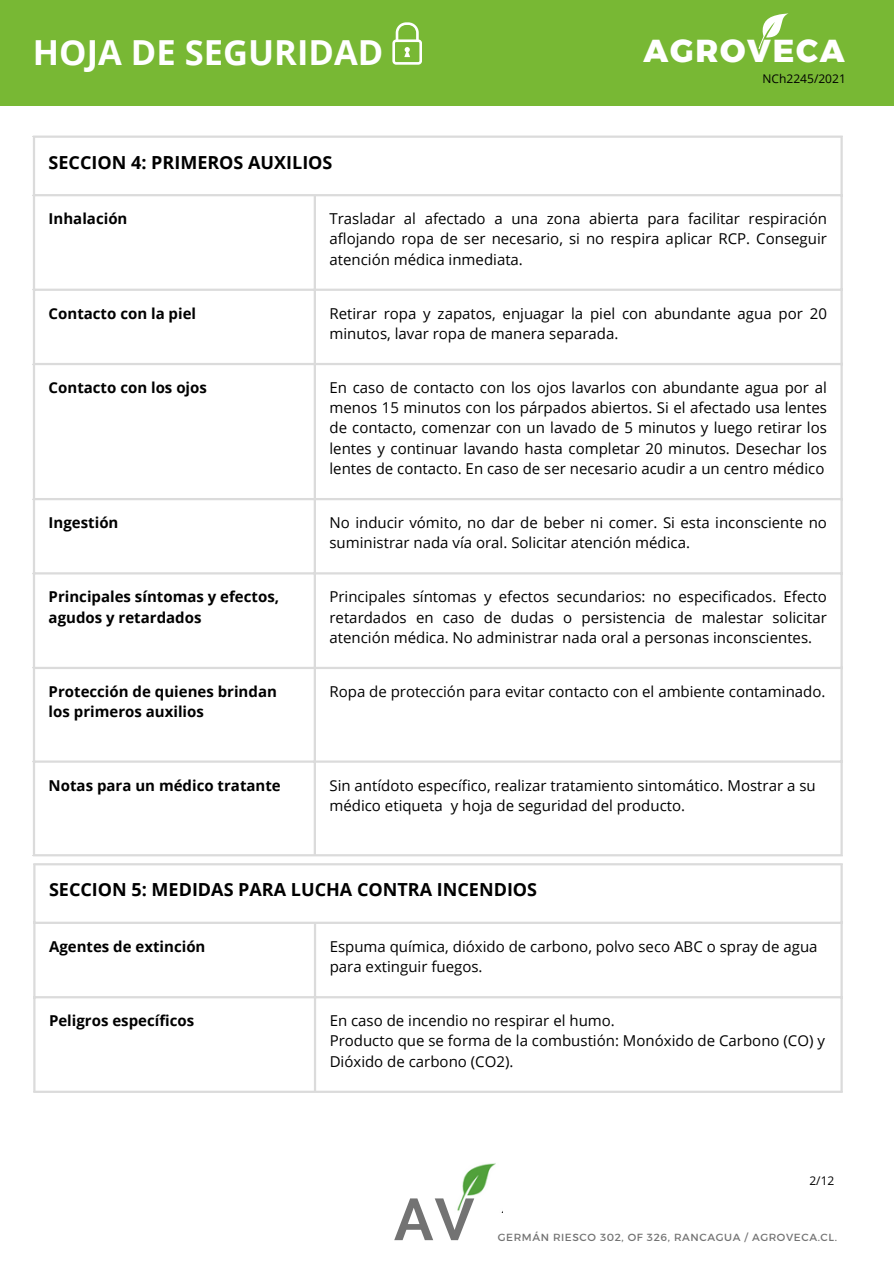
<style>
.page{position:relative;width:894px;height:1264px;background:#fff}
.page>*{position:absolute;margin:0;border:0;box-sizing:border-box;transform-origin:0 0}
.t1{font:700 58.8px "Raleway";color:#737373}
.t2{font:700 34.5px "Open Sans";color:#fff}
.t3{font:700 31.65px "Kief Montaser Extra";letter-spacing:.055em;color:#fff}
.t4{font:700 18px "Open Sans";color:#000}
.t5{font:15px/20.2px "Open Sans";color:#000}
.t6{font:700 15px/20.2px "Open Sans";color:#000}
.t7{font:12px "Open Sans";color:#000}
.t8{font:10.5px "Kief Montaser Regular";letter-spacing:.055em;color:#737373}
</style>
<div class="page">
<hr style="left:33px;top:138px;width:2px;height:716px;background:#dbdbdb">
<hr style="left:313px;top:196px;width:3px;height:658px;background:#dbdbdb">
<hr style="left:840px;top:138px;width:2px;height:716px;background:#dbdbdb">
<hr style="left:33px;top:135px;width:809px;height:3px;background:#dbdbdb">
<hr style="left:33px;top:194px;width:809px;height:2px;background:#dbdbdb">
<hr style="left:33px;top:288px;width:809px;height:3px;background:#dbdbdb">
<hr style="left:33px;top:363px;width:809px;height:2px;background:#dbdbdb">
<hr style="left:33px;top:498px;width:809px;height:2px;background:#dbdbdb">
<hr style="left:33px;top:572px;width:809px;height:2px;background:#dbdbdb">
<hr style="left:33px;top:666px;width:809px;height:3px;background:#dbdbdb">
<hr style="left:33px;top:760px;width:809px;height:2px;background:#dbdbdb">
<hr style="left:33px;top:854px;width:809px;height:2px;background:#dbdbdb">
<div style="left:0;top:0;width:893px;height:105px;background:#78b834"></div>
<img style="left:457px;top:1163px;width:39px;height:48px">
<svg style="left:758px;top:13px;width:31px;height:36px"></svg>
<svg style="left:392px;top:22px;width:29px;height:43px"></svg>
<hr style="left:33px;top:865px;width:2px;height:225px;background:#dbdbdb">
<hr style="left:314px;top:923px;width:2px;height:167px;background:#dbdbdb">
<hr style="left:840px;top:865px;width:2px;height:225px;background:#dbdbdb">
<hr style="left:33px;top:863px;width:809px;height:2px;background:#dbdbdb">
<hr style="left:33px;top:921px;width:809px;height:2px;background:#dbdbdb">
<hr style="left:33px;top:996px;width:809px;height:2px;background:#dbdbdb">
<hr style="left:33px;top:1090px;width:809px;height:2px;background:#dbdbdb">
<p class="t2" style="left:33px;top:28px;width:352px">HOJA DE SEGURIDAD</p>
<h2 class="t4" style="left:49px;top:149px;width:285px">SECCION 4: PRIMEROS AUXILIOS</h2>
<p class="t3" style="left:643px;top:32px;width:202px">AGROVECA</p>
<p class="t7" style="left:762px;top:70px;width:85px">NCh2245/2021</p>
<p class="t6" style="left:49px;top:208px;width:80px">Inhalación</p>
<h2 class="t5" style="left:329px;top:208px;width:499px;text-align:justify">Trasladar al afectado a una zona abierta para facilitar respiración aflojando ropa de ser necesario, si no respira aplicar RCP. Conseguir atención médica inmediata.</h2>
<h3 class="t6" style="left:49px;top:303px;width:149px">Contacto con la piel</h3>
<p class="t5" style="left:329px;top:303px;width:499px">Retirar ropa y zapatos, enjuagar la piel con abundante agua por 20 minutos, lavar ropa de manera separada.</p>
<p class="t6" style="left:49px;top:377px;width:160px">Contacto con los ojos</p>
<p class="t5" style="left:329px;top:377px;width:499px;text-align:justify">En caso de contacto con los ojos lavarlos con abundante agua por al menos 15 minutos con los párpados abiertos. Si el afectado usa lentes de contacto, comenzar con un lavado de 5 minutos y luego retirar los lentes y continuar lavando hasta completar 20 minutos. Desechar los lentes de contacto. En caso de ser necesario acudir a un centro médico</p>
<p class="t6" style="left:49px;top:512px;width:71px">Ingestión</p>
<p class="t5" style="left:329px;top:512px;width:499px">No inducir vómito, no dar de beber ni comer. Si esta inconsciente no suministrar nada vía oral. Solicitar atención médica.</p>
<p class="t6" style="left:49px;top:586px;width:232px">Principales síntomas y efectos, agudos y retardados</p>
<p class="t5" style="left:329px;top:586px;width:499px;text-align:justify">Principales síntomas y efectos secundarios: no especificados. Efecto retardados en caso de dudas o persistencia de malestar solicitar atención médica. No administrar nada oral a personas inconscientes.</p>
<p class="t6" style="left:49px;top:681px;width:230px">Protección de quienes brindan los primeros auxilios</p>
<p class="t5" style="left:329px;top:681px;width:497px">Ropa de protección para evitar contacto con el ambiente contaminado.</p>
<p class="t6" style="left:49px;top:774px;width:233px">Notas para un médico tratante</p>
<p class="t5" style="left:329px;top:774px;width:487px">Sin antídoto específico, realizar tratamiento sintomático. Mostrar a su médico etiqueta y hoja de seguridad del producto.</p>
<p class="t4" style="left:49px;top:877px;width:489px">SECCION 5: MEDIDAS PARA LUCHA CONTRA INCENDIOS</p>
<p class="t6" style="left:49px;top:935px;width:158px">Agentes de extinción</p>
<p class="t5" style="left:329px;top:935px;width:489px">Espuma química, dióxido de carbono, polvo seco ABC o spray de agua para extinguir fuegos.</p>
<p class="t6" style="left:49px;top:1010px;width:147px">Peligros específicos</p>
<h1 class="t5" style="left:329px;top:1010px;width:286px">En caso de incendio no respirar el humo.</h1>
<h3 class="t5" style="left:329px;top:1030px;width:496px">Producto que se forma de la combustión: Monóxido de Carbono (CO) y<br>Dióxido de carbono (CO2).</h3>
<p class="t1" style="left:394px;top:1184px;width:82px">AV</p>
<p class="t7" style="left:809px;top:1172px;width:26px">2/12</p>
<p class="t8" style="left:497px;top:1231px;width:340px">GERMÁN RIESCO 302, OF 326, RANCAGUA / AGROVECA.CL.</p>
</div>
